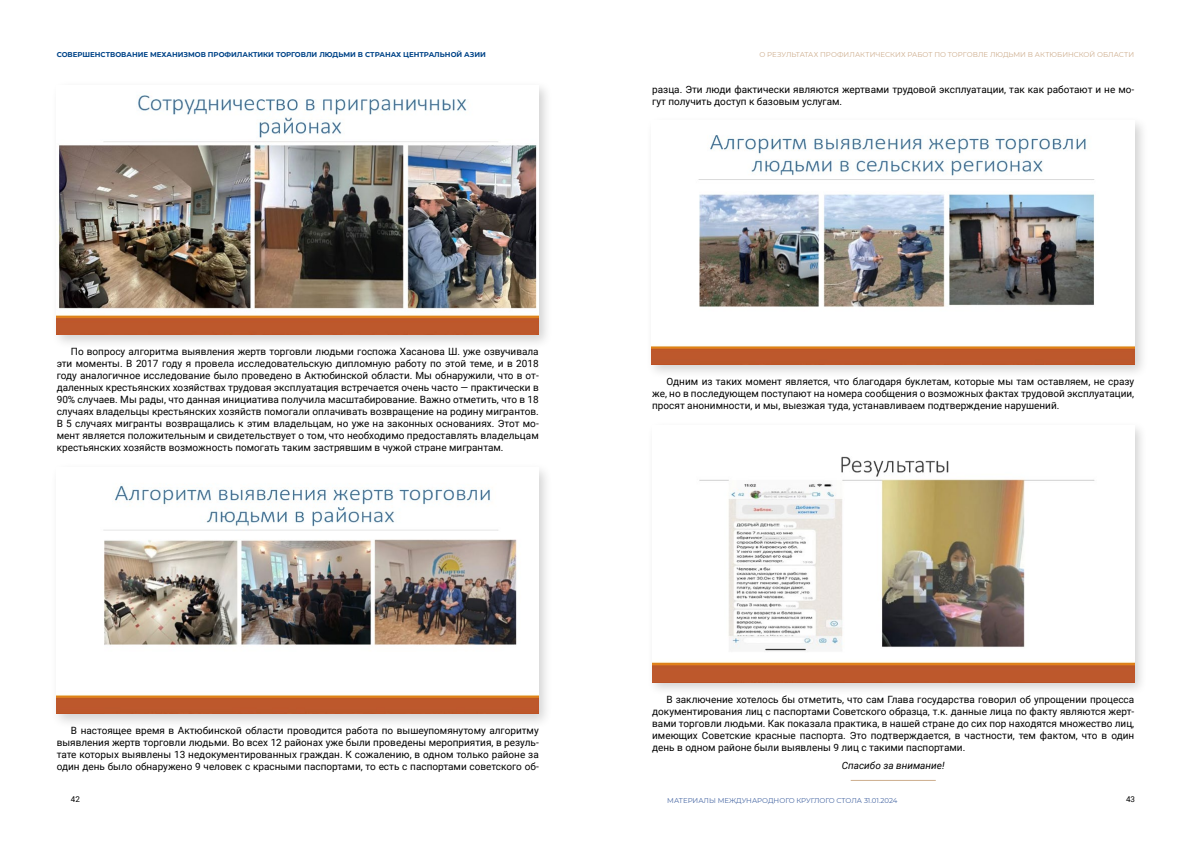
<style>
.page{position:relative;width:1191px;height:842px;background:#fff}
.page>*{position:absolute;margin:0;border:0;box-sizing:border-box;transform-origin:0 0}
.Основной{font:10px/12px "Roboto";color:#000;text-align:justify}
.КОНЕЦ{font:italic 10px "Roboto";color:#000}
.t1{font:8px "Roboto";color:#000}
.t2{font:700 7px "Montserrat";color:#048}
.t3{font:7px "Montserrat";color:#cdad8d}
.t4{font:7px "Montserrat";color:#4767a3}
</style>
<div class="page">
<div style="left:51px;top:80px;width:502px;height:269px;background:#000;opacity:.18"></div>
<img style="left:57px;top:85px;width:482px;height:249px">
<div style="left:50px;top:462px;width:503px;height:267px;background:#000;opacity:.18"></div>
<img style="left:57px;top:467px;width:482px;height:247px">
<div style="left:645px;top:115px;width:503px;height:264px;background:#000;opacity:.18"></div>
<img style="left:651px;top:121px;width:484px;height:244px">
<div style="left:646px;top:421px;width:501px;height:275px;background:#000;opacity:.18"></div>
<img style="left:652px;top:425px;width:482px;height:257px">
<hr style="left:850px;top:780px;width:85px;height:1px;background:#cdad8d">
<p class="t2" style="left:57px;top:50px;width:431px">СОВЕРШЕНСТВОВАНИЕ МЕХАНИЗМОВ ПРОФИЛАКТИКИ ТОРГОВЛИ ЛЮДЬМИ В СТРАНАХ ЦЕНТРАЛЬНОЙ АЗИИ</p>
<p class="t3" style="left:759px;top:50px;width:376px">О РЕЗУЛЬТАТАХ ПРОФИЛАКТИЧЕСКИХ РАБОТ ПО ТОРГОВЛЕ ЛЮДЬМИ В АКТЮБИНСКОЙ ОБЛАСТИ</p>
<p class="Основной" style="left:57px;top:345px;width:483px;text-indent:14px">По вопросу алгоритма выявления жертв торговли людьми госпожа Хасанова Ш. уже озвучивала эти моменты. В 2017 году я провела исследовательскую дипломную работу по этой теме, и в 2018 году аналогичное исследование было проведено в Актюбинской области. Мы обнаружили, что в от&shy;даленных крестьянских хозяйствах трудовая эксплуатация встречается очень часто — практически в 90% случаев. Мы рады, что данная инициатива получила масштабирование. Важно отметить, что в 18 случаях владельцы крестьянских хозяйств помогали оплачивать возвращение на родину мигрантов.<br>В 5 случаях мигранты возвращались к этим владельцам, но уже на законных основаниях. Этот мо&shy;мент является положительным и свидетельствует о том, что необходимо предоставлять владельцам крестьянских хозяйств возможность помогать таким застрявшим в чужой стране мигрантам.</p>
<p class="Основной" style="left:57px;top:724px;width:483px;text-indent:14px">В настоящее время в Актюбинской области проводится работа по вышеупомянутому алгоритму выявления жертв торговли людьми. Во всех 12 районах уже были проведены мероприятия, в резуль&shy;тате которых выявлены 13 недокументированных граждан. К сожалению, в одном только районе за один день было обнаружено 9 человек с красными паспортами, то есть с паспортами советского об-</p>
<p class="Основной" style="left:652px;top:83px;width:483px">разца. Эти люди фактически являются жертвами трудовой эксплуатации, так как работают и не мо&shy;гут получить доступ к базовым услугам.</p>
<p class="Основной" style="left:652px;top:375px;width:483px;text-indent:14px">Одним из таких момент является, что благодаря буклетам, которые мы там оставляем, не сразу же, но в последующем поступают на номера сообщения о возможных фактах трудовой эксплуатации, просят анонимности, и мы, выезжая туда, устанавливаем подтверждение нарушений.</p>
<p class="Основной" style="left:652px;top:693px;width:483px;text-indent:14px">В заключение хотелось бы отметить, что сам Глава государства говорил об упрощении процесса документирования лиц с паспортами Советского образца, т.к. данные лица по факту являются жерт&shy;вами торговли людьми. Как показала практика, в нашей стране до сих пор находятся множество лиц, имеющих Советские красные паспорта. Это подтверждается, в частности, тем фактом, что в один день в одном районе были выявлены 9 лиц с такими паспортами.</p>
<p class="КОНЕЦ" style="left:842px;top:758px;width:104px">Спасибо за внимание!</p>
<p class="t1" style="left:71px;top:793px;width:10px">42</p>
<p class="t4" style="left:667px;top:795px;width:232px">МАТЕРИАЛЫ МЕЖДУНАРОДНОГО КРУГЛОГО СТОЛА 31.01.2024</p>
<p class="t1" style="left:1126px;top:793px;width:10px">43</p>
</div>
